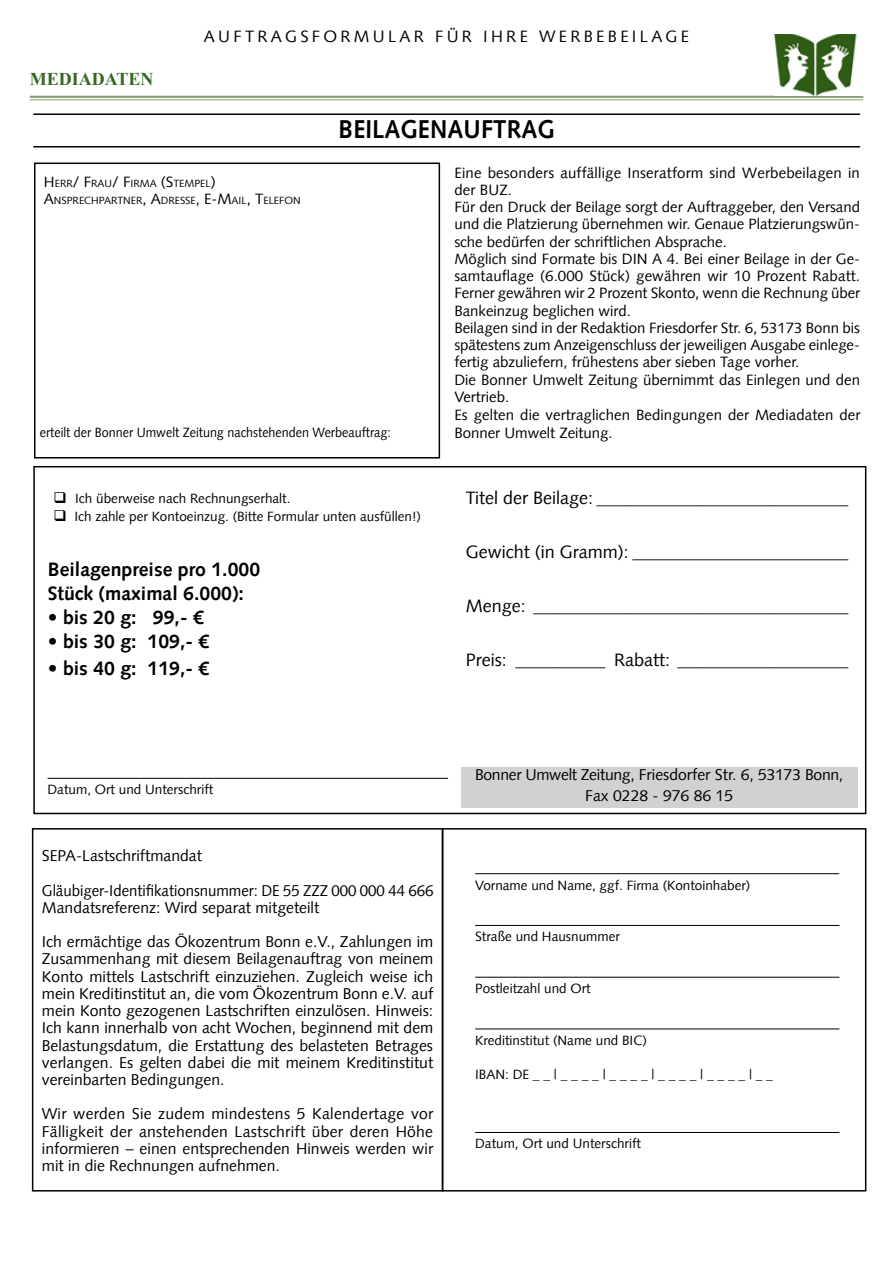
<style>
.page{position:relative;width:893px;height:1263px;background:#fff}
.page>*{position:absolute;margin:0;border:0;box-sizing:border-box;transform-origin:0 0}
.t1{font:700 25.95px "Syntax LT";letter-spacing:.005em;color:#000;scale:.93 1}
.t2{font:700 19.5px/24px "Syntax LT";color:#000}
.t3{font:18px "Syntax LT";color:#000}
.t4{font:700 18px "Times New Roman";color:#376725}
.t5{font:16.5px "Syntax LT";letter-spacing:.2em;color:#000}
.t6{font:15.75px/17.2px "Syntax LT";color:#000}
.t7{font:15px/17.4px "Syntax LT";color:#000}
.t8{font:13.5px "Syntax LT";color:#000}
.t9{font:13.5px "Syntax LT";color:#000;scale:.93 1}
.t10{font:10.5px/17.2px "Syntax LT";color:#000}
.s1{font-size:15px}
</style>
<div class="page">
<hr style="left:30px;top:96px;width:833px;height:2px;background:#8d9f77">
<hr style="left:30px;top:99px;width:833px;height:1px;background:#8d9f77">
<img style="left:775px;top:34px;width:82px;height:62px">
<div style="left:33px;top:466px;width:833px;height:348px;border:2px solid #000"></div>
<div style="left:34px;top:163px;width:406px;height:295px;border:2px solid #000"></div>
<div style="left:461px;top:768px;width:397px;height:40px;background:#d0d1d2"></div>
<hr style="left:33px;top:113px;width:827px;height:2px;background:#000">
<hr style="left:33px;top:146px;width:827px;height:2px;background:#000">
<div style="left:32px;top:828px;width:411px;height:363px;border:2px solid #000"></div>
<div style="left:442px;top:828px;width:424px;height:363px;border:2px solid #000"></div>
<hr style="left:475px;top:873px;width:364px;height:1px;background:#000">
<hr style="left:475px;top:925px;width:364px;height:1px;background:#000">
<hr style="left:475px;top:977px;width:364px;height:1px;background:#000">
<hr style="left:475px;top:1028px;width:364px;height:1px;background:#000">
<hr style="left:475px;top:1132px;width:364px;height:1px;background:#000">
<hr style="left:48px;top:778px;width:400px;height:1px;background:#000">
<p class="t4" style="left:30px;top:66px;width:125px">MEDIADATEN</p>
<p class="t5" style="left:204px;top:27px;width:487px">AUFTRAGSFORMULAR FÜR IHRE WERBEBEILAGE</p>
<h1 class="t1" style="left:339px;top:115px;width:234px">BEILAGENAUFTRAG</h1>
<p class="t10" style="left:44px;top:175px;width:258px"><span class="s1">H</span>ERR<span class="s1">/ F</span>RAU<span class="s1">/ F</span>IRMA <span class="s1">(S</span>TEMPEL<span class="s1">)<br>A</span>NSPRECH PARTNER<span class="s1">, A</span>DRESSE<span class="s1">, E-M</span>AIL<span class="s1">, T</span>ELEFON</p>
<p class="t9" style="left:40px;top:424px;width:379px">erteilt der Bonner Umwelt Zeitung nachstehenden Werbeauftrag:</p>
<p class="t8" style="left:54px;top:491px;width:238px">❑ Ich überweise nach Rechnungserhalt.</p>
<p class="t8" style="left:54px;top:509px;width:369px">❑ Ich zahle per Kontoeinzug. (Bitte Formular unten ausfüllen!)</p>
<p class="t2" style="left:48px;top:557px;width:214px">Beilagenpreise pro 1.000<br>Stück (maximal 6.000):</p>
<p class="t2" style="left:48px;top:605px;width:158px">• bis 20 g: 99,- €</p>
<p class="t2" style="left:48px;top:629px;width:163px">• bis 30 g: 109,- €</p>
<p class="t2" style="left:48px;top:656px;width:163px">• bis 40 g: 119,- €</p>
<p class="t7" style="left:454px;top:164px;width:408px">Eine besonders auffällige Inseratform sind Werbebeilagen in der BUZ.<br>Für den Druck der Beilage sorgt der Auftraggeber, den Versand und die Platzierung übernehmen wir. Genaue Platzierungswün&shy;sche bedürfen der schriftlichen Absprache.<br>Möglich sind Formate bis DIN A 4. Bei einer Beilage in der Ge&shy;samtauflage (6.000 Stück) gewähren wir 10 Prozent Rabatt.<br>Ferner gewähren wir 2 Prozent Skonto, wenn die Rechnung über Bankeinzug beglichen wird.<br>Beilagen sind in der Redaktion Friesdorfer Str. 6, 53173 Bonn bis spätestens zum Anzeigenschluss der jeweiligen Ausgabe einlege&shy;fertig abzuliefern, frühestens aber sieben Tage vorher.<br>Die Bonner Umwelt Zeitung übernimmt das Einlegen und den Vertrieb.<br>Es gelten die vertraglichen Bedingungen der Mediadaten der Bonner Umwelt Zeitung.</p>
<p class="t3" style="left:466px;top:487px;width:384px">Titel der Beilage: ____________________________</p>
<p class="t3" style="left:466px;top:541px;width:384px">Gewicht (in Gramm): ________________________</p>
<p class="t3" style="left:466px;top:595px;width:384px">Menge: ___________________________________</p>
<p class="t3" style="left:466px;top:649px;width:384px">Preis: __________ Rabatt: ___________________</p>
<p class="t8" style="left:48px;top:781px;width:167px">Datum, Ort und Unterschrift</p>
<p class="t6" style="left:42px;top:839px;width:393px;line-height:34.2px">SEPA-Lastschriftmandat<br>Gläubiger-Identifikationsnummer: DE 55 ZZZ 000 000 44 666</p>
<p class="t6" style="left:42px;top:890px;width:393px;line-height:34.2px">Mandatsreferenz: Wird separat mitgeteilt<br>Ich ermächtige das Ökozentrum Bonn e.V., Zahlungen im</p>
<p class="t6" style="left:42px;top:950px;width:393px;text-align:justify">Zusammenhang mit diesem Beilagenauftrag von meinem Konto mittels Lastschrift einzuziehen. Zugleich weise ich mein Kreditinstitut an, die vom Ökozentrum Bonn e.V. auf mein Konto gezogenen Lastschriften einzulösen. Hinweis:<br>Ich kann innerhalb von acht Wochen, beginnend mit dem Belastungsdatum, die Erstattung des belasteten Betrages verlangen. Es gelten dabei die mit meinem Kreditinstitut vereinbarten Bedingungen.</p>
<p class="t6" style="left:42px;top:1105px;width:393px;text-align:justify">Wir werden Sie zudem mindestens 5 Kalendertage vor Fälligkeit der anstehenden Lastschrift über deren Höhe informieren – einen entsprechenden Hinweis werden wir mit in die Rechnungen aufnehmen.</p>
<p class="t6" style="left:475px;top:764px;width:370px;line-height:21px;text-align:center">Bonner Umwelt Zeitung, Friesdorfer Str. 6, 53173 Bonn,<br>Fax 0228 - 976 86 15</p>
<p class="t8" style="left:475px;top:877px;width:277px">Vorname und Name, ggf. Firma (Kontoinhaber)</p>
<p class="t8" style="left:475px;top:929px;width:146px">Straße und Hausnummer</p>
<p class="t8" style="left:475px;top:980px;width:117px">Postleitzahl und Ort</p>
<p class="t8" style="left:475px;top:1032px;width:173px">Kreditinstitut (Name und BIC)</p>
<p class="t8" style="left:475px;top:1067px;width:299px">IBAN: DE _ _ | _ _ _ _ | _ _ _ _ | _ _ _ _ | _ _ _ _ | _ _</p>
<p class="t8" style="left:475px;top:1136px;width:167px">Datum, Ort und Unterschrift</p>
</div>
